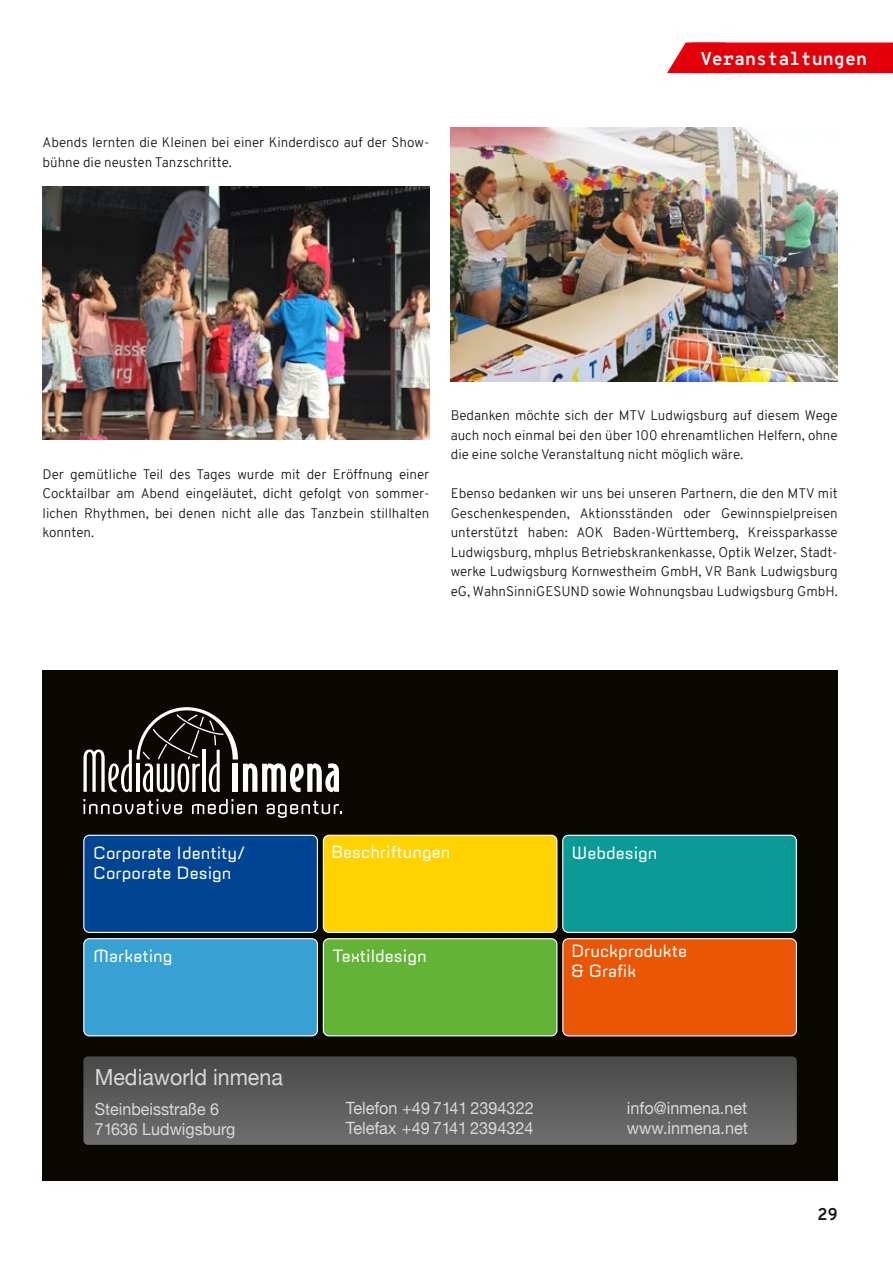
<style>
.page{position:relative;width:893px;height:1263px;background:#fff}
.page>*{position:absolute;margin:0;border:0;box-sizing:border-box;transform-origin:0 0}
.t1{font:22.2px "Helvetica Neue";color:#d7d8d8;scale:.96 1}
.t2{font:700 18px "Overpass Mono";color:#fff}
.t3{font:17.25px/19.6px "Armada";color:#fff;scale:.96 1}
.t4{font:16.95px/20.2px "Helvetica Neue";color:#d7d8d8;scale:.96 1}
.t5{font:16.65px/20.1px "Helvetica Neue";color:#d7d8d8;scale:.96 1}
.t6{font:700 16.5px "Overpass";color:#181716}
.t7{font:300 13.5px/19.5px "Overpass";color:#181716;text-align:justify}
</style>
<div class="page">
<img style="left:43px;top:186px;width:386px;height:254px">
<img style="left:451px;top:128px;width:387px;height:253px">
<div style="left:43px;top:670px;width:795px;height:511px;background:#0b0703"></div>
<svg style="left:83px;top:799px;width:99px;height:15px"></svg>
<svg style="left:192px;top:799px;width:65px;height:15px"></svg>
<svg style="left:267px;top:801px;width:75px;height:17px"></svg>
<svg style="left:83px;top:707px;width:256px;height:85px"></svg>
<svg style="left:83px;top:835px;width:714px;height:201px;background:#6b8b5e"></svg>
<svg style="left:83px;top:1056px;width:714px;height:89px;background:#5b5b5a"></svg>
<svg style="left:667px;top:43px;width:25px;height:30px"></svg>
<div style="left:692px;top:43px;width:201px;height:30px;background:#e3000b"></div>
<p class="t7" style="left:43px;top:133px;width:388px">Abends lernten die Kleinen bei einer Kinderdisco auf der Show&shy;bühne die neusten Tanzschritte.</p>
<h2 class="t2" style="left:701px;top:45px;width:168px">Veranstaltungen</h2>
<p class="t7" style="left:43px;top:464px;width:388px">Der gemütliche Teil des Tages wurde mit der Eröffnung einer Cocktailbar am Abend eingeläutet, dicht gefolgt von sommer&shy;lichen Rhythmen, bei denen nicht alle das Tanzbein stillhalten konnten.</p>
<p class="t7" style="left:451px;top:406px;width:388px">Bedanken möchte sich der MTV Ludwigsburg auf diesem Wege auch noch einmal bei den über 100 ehrenamtlichen Helfern, ohne die eine solche Veranstaltung nicht möglich wäre.</p>
<p class="t7" style="left:451px;top:484px;width:388px">Ebenso bedanken wir uns bei unseren Partnern, die den MTV mit Geschenkespenden, Aktionsständen oder Gewinnspielpreisen unterstützt haben: AOK Baden-Württemberg, Kreissparkasse Ludwigsburg, mhplus Betriebskrankenkasse, Optik Welzer, Stadt&shy;werke Ludwigsburg Kornwestheim GmbH, VR Bank Ludwigsburg eG, WahnSinniGESUND sowie Wohnungsbau Ludwigsburg GmbH.</p>
<p class="t3" style="left:93px;top:842px;width:160px">Corporate Identity/<br>Corporate Design</p>
<p class="t3" style="left:331px;top:842px;width:126px">Beschriftungen</p>
<p class="t3" style="left:571px;top:842px;width:91px">Webdesign</p>
<p class="t3" style="left:93px;top:945px;width:84px">Marketing</p>
<p class="t3" style="left:332px;top:945px;width:100px">Textildesign</p>
<p class="t3" style="left:571px;top:941px;width:122px">Druckprodukte &amp; Grafik</p>
<h1 class="t1" style="left:95px;top:1061px;width:197px">Mediaworld inmena</h1>
<p class="t5" style="left:95px;top:1099px;width:148px">Steinbeisstraße 6<br>71636 Ludwigsburg</p>
<p class="t4" style="left:346px;top:1099px;width:197px">Telefon +49 7141 2394322<br>Telefax +49 7141 2394324</p>
<p class="t4" style="left:627px;top:1099px;width:128px">info@inmena.net www.inmena.net</p>
<p class="t6" style="left:818px;top:1202px;width:22px">29</p>
</div>
